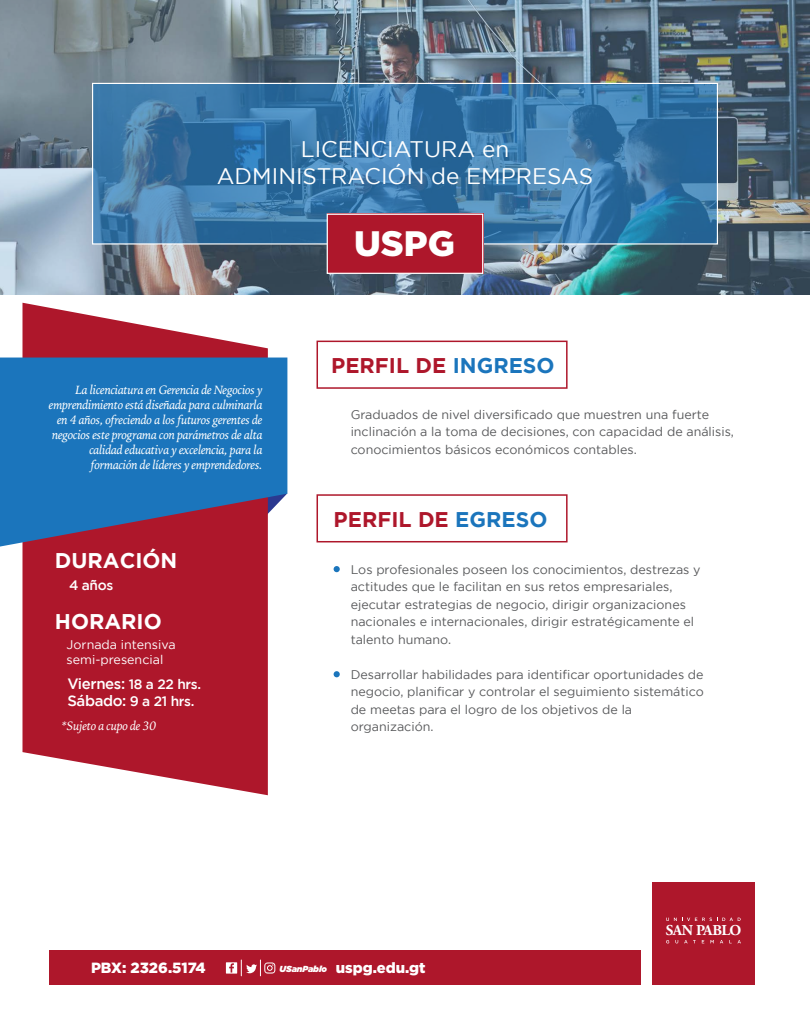
<style>
.page{position:relative;width:810px;height:1035px;background:#fff}
.page>*{position:absolute;margin:0;border:0;box-sizing:border-box;transform-origin:0 0}
.t1{font:900 35.38px "Gotham";color:#fff}
.t2{font:22.5px/27px "Gotham";color:#fff;text-align:center}
.t3{font:700 21.25px "Gotham";color:#ae172b}
.t4{font:700 21.25px "Gotham";color:#fff}
.t5{font:700 15px "Adobe Garamond Pro";letter-spacing:-.025em;color:#fff}
.t6{font:900 14.75px "Gotham";color:#fff}
.t7{font:500 13.75px/17.5px "Gotham";letter-spacing:-.025em;color:#fff}
.t8{font:12.5px/17.5px "Gotham";color:#58595b}
.t9{font:italic 12.5px/15px "Iowan Old Style";letter-spacing:-.025em;color:#fff;text-align:right}
.t10{font:12.5px/15px "Gotham";color:#fff}
.s1{font-size:15px}
.s2{color:#1b75bc}
.s3{font-style:italic;font-size:8.75px}
</style>
<div class="page">
<svg style="left:22px;top:303px;width:246px;height:492px;background:#ba3b4c"></svg>
<svg style="left:0;top:358px;width:287px;height:189px;background:#306bab"></svg>
<img style="left:0;top:0;width:809px;height:295px">
<svg style="left:94px;top:85px;width:622px;height:158px;background:#3a77a8"></svg>
<div style="left:92px;top:83px;width:626px;height:162px;border:1px solid #fff"></div>
<div style="left:327px;top:214px;width:156px;height:60px;background:#ae172b"></div>
<svg style="left:317px;top:341px;width:251px;height:48px"></svg>
<svg style="left:317px;top:494px;width:251px;height:48px"></svg>
<div style="left:50px;top:950px;width:591px;height:35px;background:#ae172b"></div>
<svg style="left:226px;top:960px;width:49px;height:16px"></svg>
<div style="left:327px;top:214px;width:156px;height:60px;border:1px solid #fff"></div>
<div style="left:653px;top:883px;width:102px;height:102px;background:#ae172b"></div>
<svg style="left:684px;top:940px;width:12px;height:3px"></svg>
<svg style="left:710px;top:940px;width:4px;height:3px"></svg>
<svg style="left:729px;top:940px;width:12px;height:3px"></svg>
<svg style="left:666px;top:918px;width:75px;height:3px"></svg>
<svg style="left:334px;top:566px;width:6px;height:6px"></svg>
<svg style="left:334px;top:671px;width:6px;height:6px"></svg>
<h2 class="t2" style="left:217px;top:135px;width:378px">LICENCIATURA en<br>ADMINISTRACIÓN de EMPRESAS</h2>
<h1 class="t1" style="left:354px;top:223px;width:102px">USPG</h1>
<p class="t9" style="left:49px;top:382px;width:215px">La licenciatura en Gerencia de Negocios y emprendimiento está diseñada para culminarla en 4 años, ofreciendo a los futuros gerentes de negocios este programa con parámetros de alta calidad educativa y excelencia, para la formación de líderes y emprendedores.</p>
<h3 class="t4" style="left:55px;top:548px;width:124px">DURACIÓN</h3>
<p class="t7" style="left:69px;top:576px;width:46px">4 años</p>
<h3 class="t4" style="left:55px;top:609px;width:108px">HORARIO</h3>
<p class="t10" style="left:67px;top:636px;width:111px">Jornada intensiva semi-presencial</p>
<p class="t7" style="left:67px;top:675px;width:135px"><span class="s1">Viernes:</span> 18 a 22 hrs.<br><span class="s1">Sábado:</span> 9 a 21 hrs.</p>
<p class="t9" style="left:61px;top:718px;width:97px">*Sujeto a cupo de 30</p>
<h3 class="t3" style="left:331px;top:353px;width:225px">PERFIL DE <span class="s2">INGRESO</span></h3>
<p class="t8" style="left:351px;top:406px;width:385px">Graduados de nivel diversificado que muestren una fuerte inclinación a la toma de decisiones, con capacidad de análisis, conocimientos básicos económicos contables.</p>
<h3 class="t3" style="left:334px;top:507px;width:215px">PERFIL DE <span class="s2">EGRESO</span></h3>
<p class="t8" style="left:351px;top:560px;width:351px">Los profesionales poseen los conocimientos, destrezas y actitudes que le facilitan en sus retos empresariales, ejecutar estrategias de negocio, dirigir organizaciones nacionales e internacionales, dirigir estratégicamente el talento humano.</p>
<p class="t8" style="left:351px;top:665px;width:355px">Desarrollar habilidades para identificar oportunidades de negocio, planificar y controlar el seguimiento sistemático de meetas para el logro de los objetivos de la organización.</p>
<p class="t5" style="left:666px;top:922px;width:77px">SAN PABLO</p>
<p class="t6" style="left:91px;top:960px;width:116px">PBX: 2326.5174</p>
<p class="t6" style="left:280px;top:960px;width:148px"><span class="s3">USanPablo</span> uspg.edu.gt</p>
</div>
